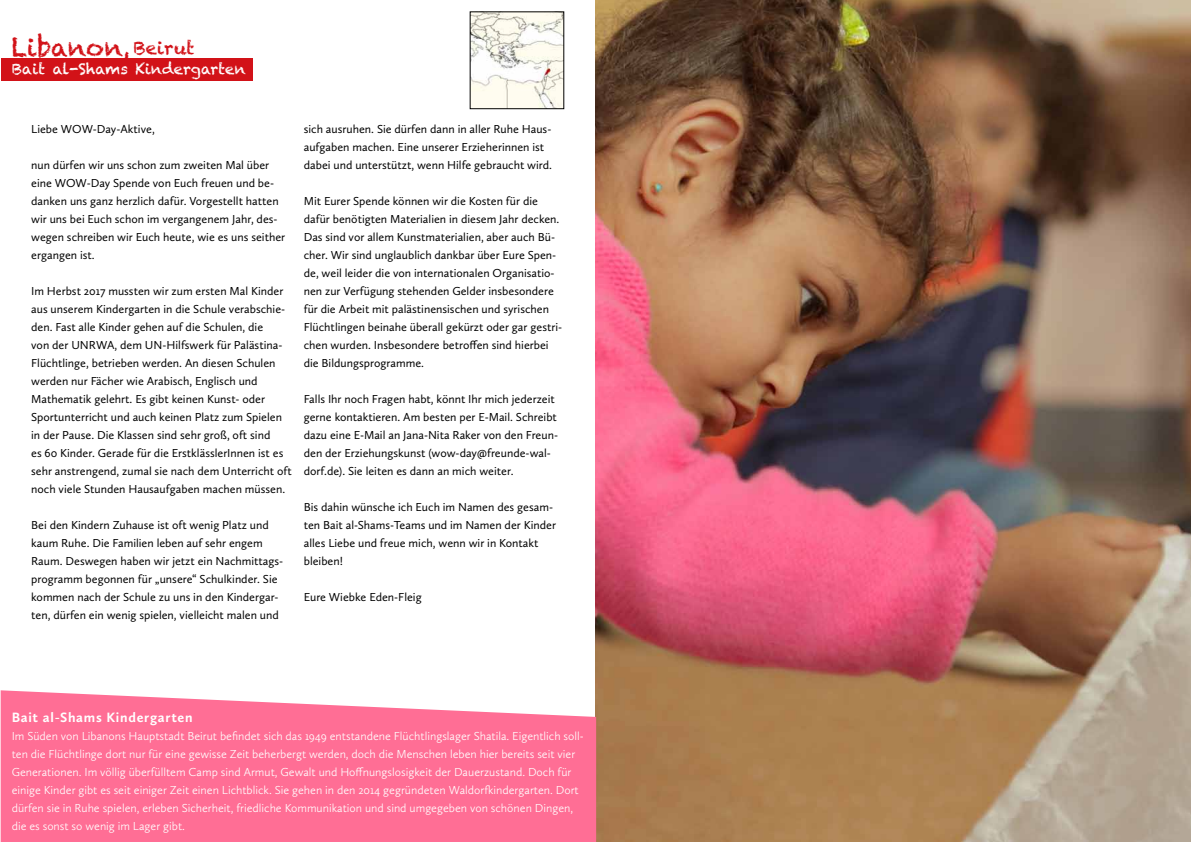
<style>
.page{position:relative;width:1191px;height:842px;background:#fff}
.page>*{position:absolute;margin:0;border:0;box-sizing:border-box;transform-origin:0 0}
.t1{font:25px "Chalkduster";color:#d21218}
.t2{font:15px "Chalkduster";color:#fff}
.t3{font:700 14px "Calluna Sans";letter-spacing:.05em;color:#fff}
.t4{font:12px/18px "Calluna Sans";color:#000}
.t5{font:300 12px/18px "Calluna Sans";color:#fff}
.s1{font-size:18px}
</style>
<div class="page">
<img style="left:595px;top:0;width:596px;height:842px">
<svg style="left:1px;top:690px;width:595px;height:152px;background:#fe7b9e"></svg>
<img style="left:471px;top:13px;width:91px;height:94px">
<div style="left:1px;top:59px;width:251px;height:22px;background:#d21218"></div>
<h1 class="t1" style="left:11px;top:32px;width:185px">Libanon, <span class="s1">Beirut</span></h1>
<p class="t2" style="left:12px;top:60px;width:235px">Bait al-Shams Kindergarten</p>
<p class="t4" style="left:31px;top:119px;width:125px">Liebe WOW-Day-Aktive,</p>
<p class="t4" style="left:31px;top:155px;width:255px">nun dürfen wir uns schon zum zweiten Mal über eine WOW-Day Spende von Euch freuen und be&shy;danken uns ganz herzlich dafür. Vorgestellt hatten wir uns bei Euch schon im vergangenem Jahr, des&shy;wegen schreiben wir Euch heute, wie es uns seither ergangen ist.</p>
<p class="t4" style="left:31px;top:281px;width:262px">Im Herbst 2017 mussten wir zum ersten Mal Kinder aus unserem Kindergarten in die Schule verabschie&shy;den. Fast alle Kinder gehen auf die Schulen, die<br>von der UNRWA, dem UN-Hilfswerk für Palästina-Flüchtlinge, betrieben werden. An diesen Schulen werden nur Fächer wie Arabisch, Englisch und Mathematik gelehrt. Es gibt keinen Kunst- oder Sportunterricht und auch keinen Platz zum Spielen in der Pause. Die Klassen sind sehr groß, oft sind<br>es 60 Kinder. Gerade für die ErstklässlerInnen ist es sehr anstrengend, zumal sie nach dem Unterricht oft noch viele Stunden Hausaufgaben machen müssen.</p>
<p class="t4" style="left:31px;top:515px;width:254px">Bei den Kindern Zuhause ist oft wenig Platz und kaum Ruhe. Die Familien leben auf sehr engem Raum. Deswegen haben wir jetzt ein Nachmittags&shy;programm begonnen für „unsere“ Schulkinder. Sie kommen nach der Schule zu uns in den Kindergar&shy;ten, dürfen ein wenig spielen, vielleicht malen und</p>
<p class="t4" style="left:304px;top:119px;width:250px">sich ausruhen. Sie dürfen dann in aller Ruhe Haus&shy;aufgaben machen. Eine unserer Erzieherinnen ist dabei und unterstützt, wenn Hilfe gebraucht wird.</p>
<p class="t4" style="left:304px;top:191px;width:260px">Mit Eurer Spende können wir die Kosten für die dafür benötigten Materialien in diesem Jahr decken.<br>Das sind vor allem Kunstmaterialien, aber auch Bü&shy;cher. Wir sind unglaublich dankbar über Eure Spen&shy;de, weil leider die von internationalen Organisatio&shy;nen zur Verfügung stehenden Gelder insbesondere für die Arbeit mit palästinensischen und syrischen Flüchtlingen beinahe überall gekürzt oder gar gestri&shy;chen wurden. Insbesondere betroffen sind hierbei die Bildungsprogramme.</p>
<p class="t4" style="left:304px;top:389px;width:256px">Falls Ihr noch Fragen habt, könnt Ihr mich jederzeit gerne kontaktieren. Am besten per E-Mail. Schreibt dazu eine E-Mail an Jana-Nita Raker von den Freun&shy;den der Erziehungskunst (wow-day@freunde-wal&shy;dorf.de). Sie leiten es dann an mich weiter.</p>
<p class="t4" style="left:304px;top:497px;width:254px">Bis dahin wünsche ich Euch im Namen des gesam&shy;ten Bait al-Shams-Teams und im Namen der Kinder alles Liebe und freue mich, wenn wir in Kontakt bleiben!</p>
<p class="t4" style="left:304px;top:587px;width:119px">Eure Wiebke Eden-Fleig</p>
<p class="t3" style="left:12px;top:709px;width:183px">Bait al-Shams Kindergarten</p>
<p class="t5" style="left:12px;top:727px;width:573px">Im Süden von Libanons Hauptstadt Beirut befindet sich das 1949 entstandene Flüchtlingslager Shatila. Eigentlich soll&shy;ten die Flüchtlinge dort nur für eine gewisse Zeit beherbergt werden, doch die Menschen leben hier bereits seit vier Generationen. Im völlig überfülltem Camp sind Armut, Gewalt und Hoffnungslosigkeit der Dauerzustand. Doch für einige Kinder gibt es seit einiger Zeit einen Lichtblick. Sie gehen in den 2014 gegründeten Waldorfkindergarten. Dort dürfen sie in Ruhe spielen, erleben Sicherheit, friedliche Kommunikation und sind umgegeben von schönen Dingen, die es sonst so wenig im Lager gibt.</p>
</div>
